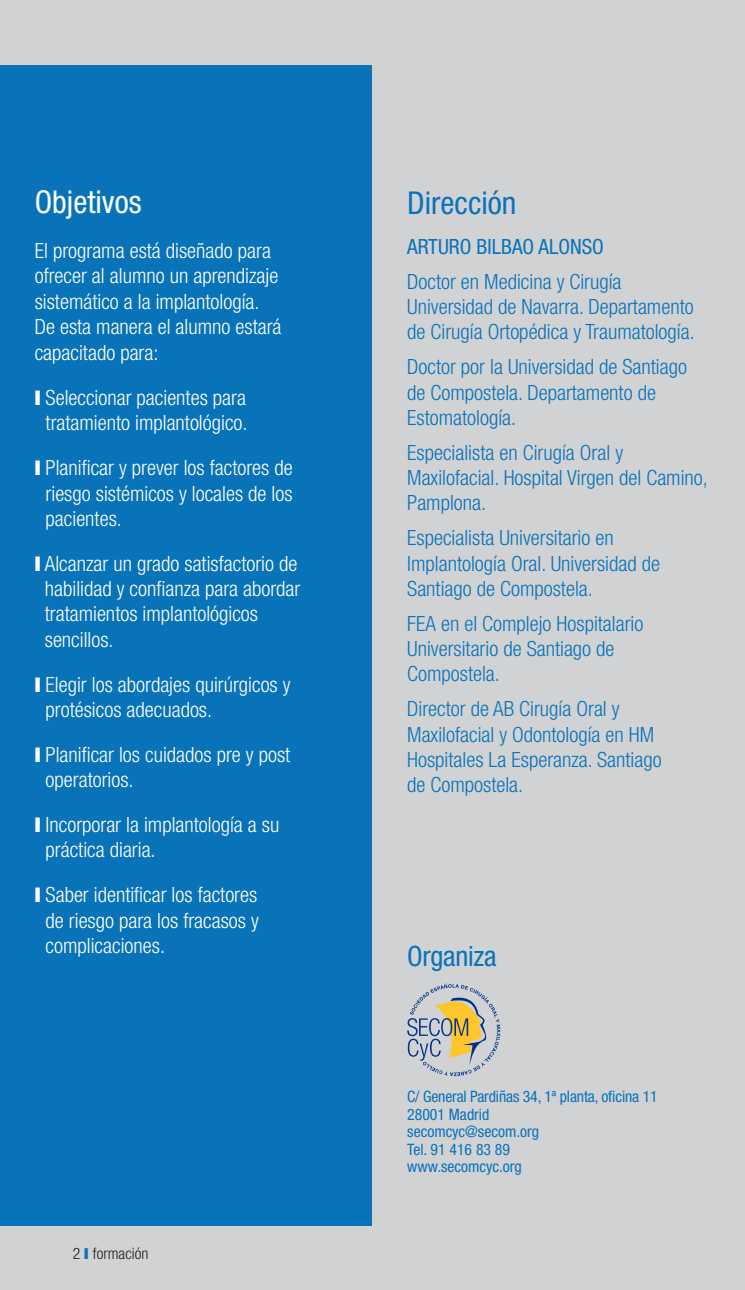
<style>
.page{position:relative;width:745px;height:1290px;background:#fff}
.page>*{position:absolute;margin:0;border:0;box-sizing:border-box;transform-origin:0 0}
.t1{font:condensed 31.5px "Helvetica Neue LT Std";color:#0973b9}
.t2{font:condensed 31.5px "Helvetica Neue LT Std";color:#fff}
.t3{font:condensed 28px "Helvetica Neue LT Std";letter-spacing:-.01em;color:#0973b9}
.t4{font:300 condensed 21px/25.2px "Helvetica Neue LT Std";color:#fff}
.t5{font:300 condensed 21px/25.2px "Helvetica Neue LT Std";color:#0973b9}
.t6{font:condensed 21px "Helvetica Neue LT Std";color:#0973b9}
.t7{font:condensed 15.75px/17.5px "Helvetica Neue LT Std";color:#0973b9}
.t8{font:300 condensed 15.75px "Helvetica Neue LT Std";color:#231f20}
.s1{color:#0973b9}
</style>
<div class="page">
<div style="left:0;top:0;width:744px;height:1290px;background:#d1d2d4"></div>
<div style="left:0;top:64px;width:371px;height:1161px;background:#0973b9"></div>
<svg style="left:407px;top:983px;width:93px;height:93px"></svg>
<p class="t2" style="left:35px;top:184px;width:108px">Objetivos</p>
<p class="t4" style="left:35px;top:238px;width:248px">El programa está diseñado para ofrecer al alumno un aprendizaje sistemático a la implantología.<br>De esta manera el alumno estará capacitado para:</p>
<p class="t4" style="left:35px;top:385px;width:214px;text-align:center">❙ Seleccionar pacientes para tratamiento implantológico.</p>
<p class="t4" style="left:46px;top:455px;width:248px;text-align:justify;text-indent:-11px">❙ Planificar y prever los factores de riesgo sistémicos y locales de los pacientes.</p>
<p class="t4" style="left:45px;top:551px;width:257px;text-indent:-10px">❙ Alcanzar un grado satisfactorio de habilidad y confianza para abordar tratamientos implantológicos sencillos.</p>
<p class="t4" style="left:46px;top:671px;width:246px;text-indent:-11px">❙ Elegir los abordajes quirúrgicos y protésicos adecuados.</p>
<p class="t4" style="left:46px;top:741px;width:246px;text-indent:-11px">❙ Planificar los cuidados pre y post operatorios.</p>
<p class="t4" style="left:46px;top:812px;width:235px;text-indent:-11px">❙ Incorporar la implantología a su práctica diaria.</p>
<p class="t4" style="left:46px;top:882px;width:214px;text-align:justify;text-indent:-11px">❙ Saber identificar los factores de riesgo para los fracasos y complicaciones.</p>
<p class="t8" style="left:73px;top:1244px;width:77px">2 <span class="s1">❙</span> formación</p>
<p class="t1" style="left:407px;top:184px;width:111px">Dirección</p>
<p class="t6" style="left:407px;top:234px;width:198px">ARTURO BILBAO ALONSO</p>
<p class="t5" style="left:407px;top:269px;width:289px">Doctor en Medicina y Cirugía<br>Universidad de Navarra. Departamento de Cirugía Ortopédica y Traumatología.</p>
<p class="t5" style="left:407px;top:354px;width:281px">Doctor por la Universidad de Santiago de Compostela. Departamento de<br>Estomatología.</p>
<p class="t5" style="left:407px;top:440px;width:302px">Especialista en Cirugía Oral y<br>Maxilofacial. Hospital Virgen del Camino,<br>Pamplona.</p>
<p class="t5" style="left:407px;top:525px;width:254px">Especialista Universitario en<br>Implantología Oral. Universidad de<br>Santiago de Compostela.</p>
<p class="t5" style="left:407px;top:611px;width:237px">FEA en el Complejo Hospitalario<br>Universitario de Santiago de<br>Compostela.</p>
<p class="t5" style="left:407px;top:696px;width:256px">Director de AB Cirugía Oral y<br>Maxilofacial y Odontología en HM<br>Hospitales La Esperanza. Santiago de Compostela.</p>
<p class="t3" style="left:407px;top:940px;width:91px">Organiza</p>
<p class="t7" style="left:407px;top:1087px;width:252px">C/ General Pardiñas 34, 1ª planta, oficina 11</p>
<p class="t7" style="left:407px;top:1105px;width:84px">28001 Madrid</p>
<p class="t7" style="left:407px;top:1122px;width:133px">secomcyc@secom.org<br>Tel. 91 416 83 89</p>
<p class="t7" style="left:407px;top:1157px;width:116px">www.secomcyc.org</p>
</div>
